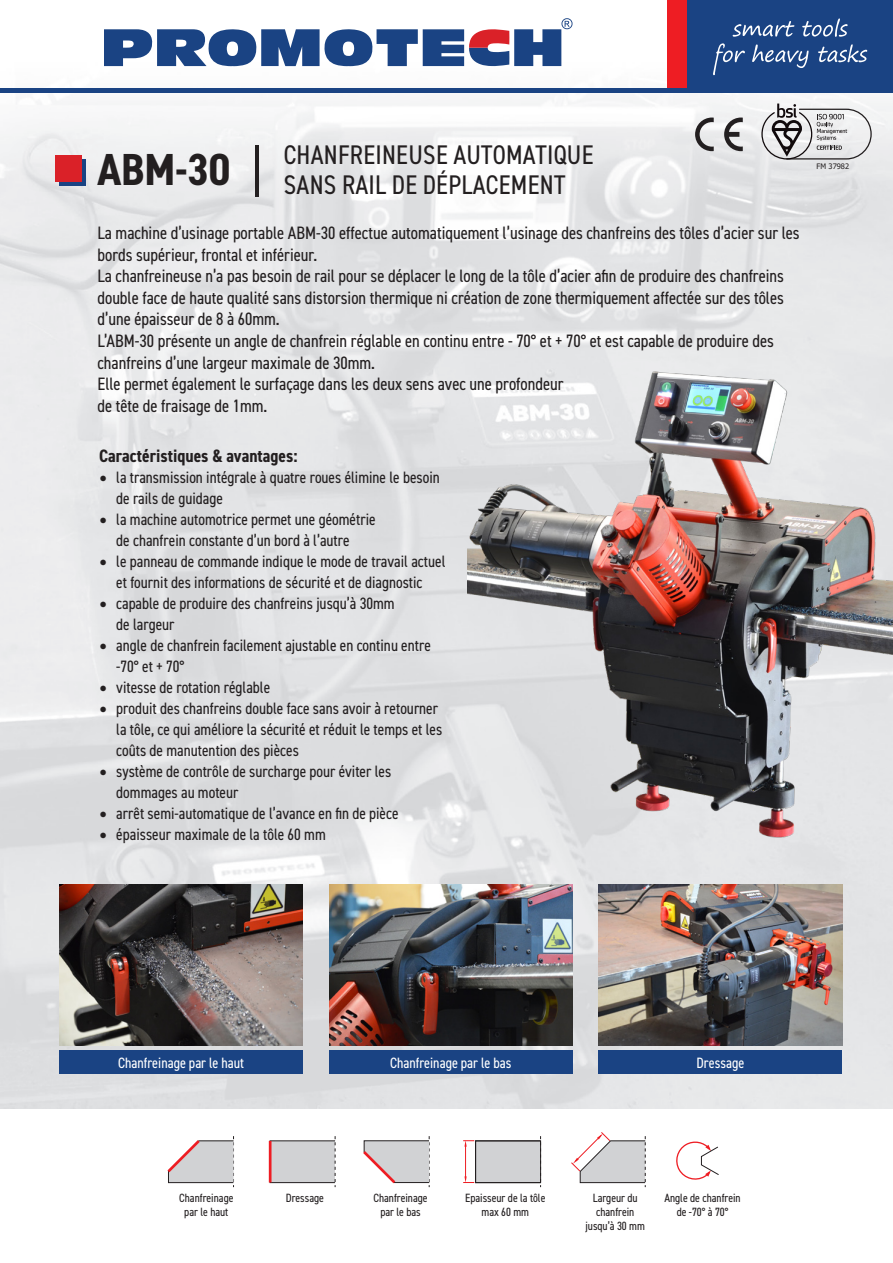
<style>
.page{position:relative;width:893px;height:1263px;background:#fff}
.page>*{position:absolute;margin:0;border:0;box-sizing:border-box;transform-origin:0 0}
.tytul_ulotka_promote{font:700 condensed 45px "DIN2014";color:#231f20}
.tytul_ulotka_promote-2{font:condensed 27px/30px "DIN2014";letter-spacing:.01em;color:#231f20}
.tekst_ulotka_promote{font:condensed 18px/21.6px "DIN2014";color:#231f20}
.tekst_ulotka_promote-2{font:700 condensed 18px "DIN2014";color:#231f20}
.t1{font:condensed 16.5px/21px "DIN2014";color:#231f20}
.tekst_ulotka_promote-3{font:condensed 15px "DIN2014";color:#fff}
.tekst_ulotka_promote-4{font:condensed 12px/14.4px "DIN2014";color:#231f20;text-align:center}
.t2{font:7.5px "Tahoma";color:#231f20}
.s1{font-family:"Minion Pro";font-stretch:normal;font-size:21px}
</style>
<div class="page">
<img style="left:0;top:21px;width:893px;height:1087px">
<img style="left:60px;top:885px;width:242px;height:161px">
<img style="left:329px;top:884px;width:243px;height:162px">
<img style="left:599px;top:884px;width:243px;height:162px">
<div style="left:687px;top:0;width:206px;height:89px;background:#1a4383"></div>
<div style="left:667px;top:0;width:20px;height:89px;background:#ee1d23"></div>
<hr style="left:0;top:89px;width:893px;height:4px;background:#1a4383">
<svg style="left:713px;top:43px;width:154px;height:32px"></svg>
<svg style="left:733px;top:18px;width:115px;height:19px"></svg>
<div style="left:60px;top:1050px;width:243px;height:24px;background:#1a4383"></div>
<div style="left:329px;top:1050px;width:243px;height:24px;background:#1a4383"></div>
<div style="left:599px;top:1050px;width:243px;height:24px;background:#1a4383"></div>
<div style="left:59px;top:159px;width:26px;height:26px;background:#1a4383"></div>
<div style="left:56px;top:156px;width:26px;height:26px;background:#da2128"></div>
<hr style="left:255px;top:145px;width:4px;height:52px;background:#231f20">
<div style="left:475px;top:1141px;width:66px;height:42px;background:#d1d2d4"></div>
<div style="left:475px;top:1140px;width:66px;height:43px;border:1px solid #231f20"></div>
<svg style="left:540px;top:1136px;width:1px;height:51px"></svg>
<hr style="left:465px;top:1144px;width:1px;height:36px;background:#ee1d23">
<svg style="left:463px;top:1140px;width:11px;height:7px"></svg>
<svg style="left:463px;top:1176px;width:11px;height:7px"></svg>
<svg style="left:571px;top:1132px;width:75px;height:55px"></svg>
<svg style="left:676px;top:1141px;width:43px;height:39px"></svg>
<div style="left:270px;top:1141px;width:65px;height:41px;background:#d1d2d4"></div>
<div style="left:270px;top:1140px;width:65px;height:43px;border:1px solid #231f20"></div>
<svg style="left:335px;top:1136px;width:1px;height:51px"></svg>
<hr style="left:269px;top:1141px;width:2px;height:41px;background:#ee1d23">
<svg style="left:167px;top:1136px;width:67px;height:51px"></svg>
<svg style="left:363px;top:1136px;width:67px;height:51px"></svg>
<svg style="left:104px;top:18px;width:468px;height:48px"></svg>
<svg style="left:761px;top:104px;width:111px;height:56px"></svg>
<svg style="left:695px;top:118px;width:48px;height:33px"></svg>
<img style="left:468px;top:361px;width:425px;height:484px">
<p class="tytul_ulotka_promote" style="left:97px;top:140px;width:134px">ABM-30</p>
<p class="tytul_ulotka_promote-2" style="left:284px;top:139px;width:311px">CHANFREINEUSE AUTOMATIQUE<br>SANS RAIL DE DÉPLACEMENT</p>
<p class="tekst_ulotka_promote" style="left:97px;top:221px;width:704px">La machine d’usinage portable ABM-30 effectue automatiquement l’usinage des chanfreins des tôles d’acier sur les bords supérieur, frontal et inférieur.</p>
<p class="tekst_ulotka_promote" style="left:97px;top:264px;width:688px;text-align:justify">La chanfreineuse n’a pas besoin de rail pour se déplacer le long de la tôle d’acier afin de produire des chanfreins double face de haute qualité sans distorsion thermique ni création de zone thermiquement affectée sur des tôles d’une épaisseur de 8 à 60mm.</p>
<p class="tekst_ulotka_promote" style="left:97px;top:329px;width:678px">L’ABM-30 présente un angle de chanfrein réglable en continu entre - 70° et + 70° et est capable de produire des chanfreins d’une largeur maximale de 30mm.</p>
<p class="tekst_ulotka_promote" style="left:97px;top:372px;width:468px">Elle permet également le surfaçage dans les deux sens avec une profondeur de tête de fraisage de 1mm.</p>
<p class="tekst_ulotka_promote-2" style="left:99px;top:444px;width:200px">Caractéristiques &amp; avantages:</p>
<p class="t1" style="left:116px;top:466px;width:325px;text-indent:-17px"><span class="s1">•</span> la transmission intégrale à quatre roues élimine le besoin de rails de guidage</p>
<p class="t1" style="left:99px;top:508px;width:278px;text-align:center"><span class="s1">•</span> la machine automotrice permet une géométrie de chanfrein constante d’un bord à l’autre</p>
<p class="t1" style="left:99px;top:550px;width:348px;text-align:center"><span class="s1">•</span> le panneau de commande indique le mode de travail actuel et fournit des informations de sécurité et de diagnostic</p>
<p class="t1" style="left:116px;top:592px;width:280px;text-indent:-17px"><span class="s1">•</span> capable de produire des chanfreins jusqu’à 30mm de largeur</p>
<p class="t1" style="left:116px;top:634px;width:316px;text-indent:-17px"><span class="s1">•</span> angle de chanfrein facilement ajustable en continu entre -70° et + 70°</p>
<p class="t1" style="left:99px;top:676px;width:172px"><span class="s1">•</span> vitesse de rotation réglable</p>
<p class="t1" style="left:116px;top:697px;width:327px;text-indent:-17px"><span class="s1">•</span> produit des chanfreins double face sans avoir à retourner la tôle, ce qui améliore la sécurité et réduit le temps et les coûts de manutention des pièces</p>
<p class="t1" style="left:116px;top:760px;width:276px;text-indent:-17px"><span class="s1">•</span> système de contrôle de surcharge pour éviter les dommages au moteur</p>
<p class="t1" style="left:99px;top:802px;width:301px"><span class="s1">•</span> arrêt semi-automatique de l’avance en fin de pièce</p>
<p class="t1" style="left:99px;top:823px;width:228px"><span class="s1">•</span> épaisseur maximale de la tôle 60 mm</p>
<p class="t2" style="left:817px;top:161px;width:34px">FM 37982</p>
<p class="tekst_ulotka_promote-3" style="left:118px;top:1053px;width:127px">Chanfreinage par le haut</p>
<p class="tekst_ulotka_promote-3" style="left:390px;top:1053px;width:123px">Chanfreinage par le bas</p>
<p class="tekst_ulotka_promote-3" style="left:697px;top:1053px;width:49px">Dressage</p>
<p class="tekst_ulotka_promote-4" style="left:465px;top:1190px;width:82px">Epaisseur de la tôle max 60 mm</p>
<p class="tekst_ulotka_promote-4" style="left:179px;top:1190px;width:56px">Chanfreinage par le haut</p>
<p class="tekst_ulotka_promote-4" style="left:286px;top:1190px;width:40px">Dressage</p>
<p class="tekst_ulotka_promote-4" style="left:373px;top:1190px;width:56px">Chanfreinage par le bas</p>
<p class="tekst_ulotka_promote-4" style="left:664px;top:1190px;width:78px">Angle de chanfrein de -70° à 70°</p>
<p class="tekst_ulotka_promote-4" style="left:586px;top:1190px;width:61px">Largeur du chanfrein jusqu’à 30 mm</p>
</div>
